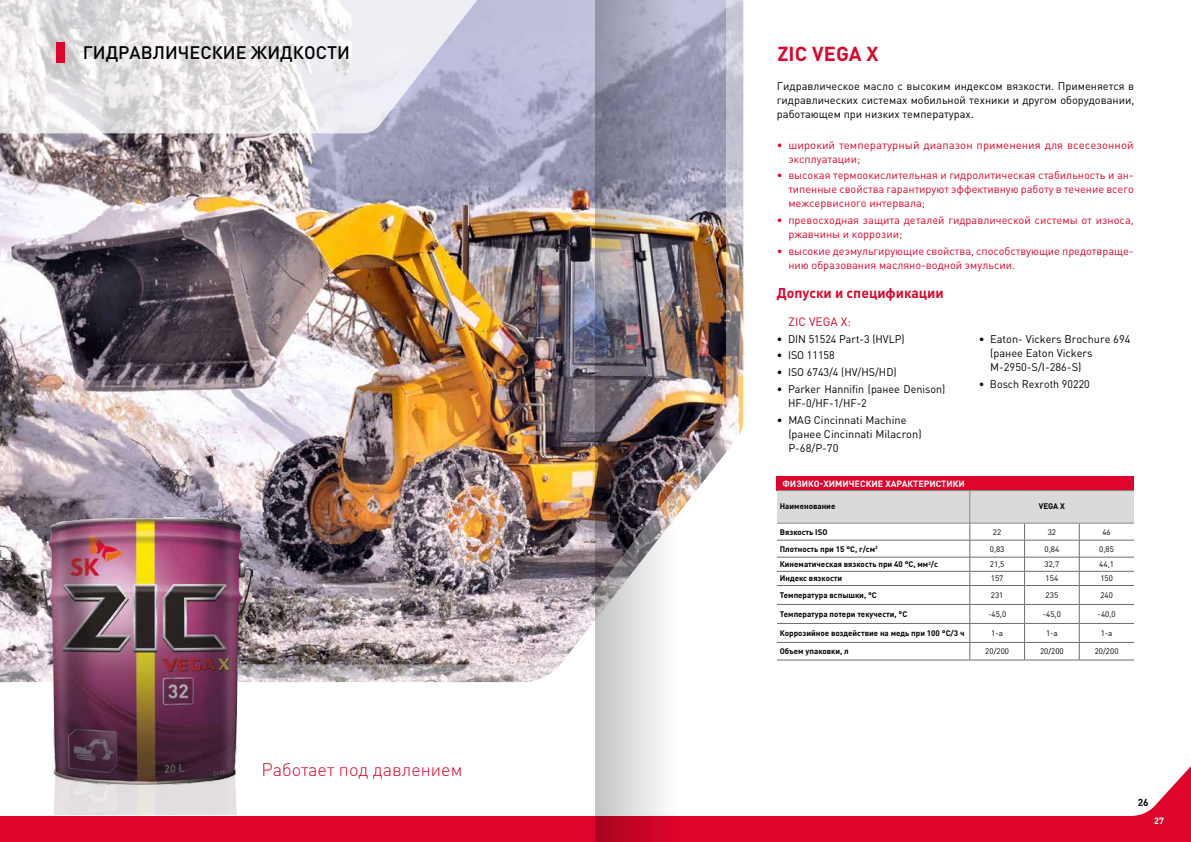
<style>
.page{position:relative;width:1191px;height:842px;background:#fff}
.page>*{position:absolute;margin:0;border:0;box-sizing:border-box;transform-origin:0 0}
.t1{font:700 20px "DIN Pro";letter-spacing:.01em;color:#dd052b}
.t2{font:500 18px "DIN Pro";color:#000}
.t3{font:300 18px "DIN Pro";color:#dd052b}
.t4{font:700 14px "DIN Pro";color:#dd052b}
.t5{font:12px "DIN Pro";color:#dd052b}
.t6{font:11px/14px "DIN Pro";color:#dd052b}
.t7{font:11px/14px "DIN Pro";color:#000}
.t8{font:700 10px "DIN Pro";color:#000}
.t9{font:700 9px "DIN Pro";color:#fff}
.t10{font:700 8px "DIN Pro";color:#000}
.t11{font:8px "DIN Pro";color:#000}
</style>
<div class="page">
<img style="left:0;top:0;width:744px;height:683px">
<svg style="left:0;top:766px;width:1191px;height:76px"></svg>
<svg style="left:0;top:0;width:520px;height:133px"></svg>
<div style="left:57px;top:42px;width:8px;height:20px;background:#dd052b"></div>
<div style="left:777px;top:476px;width:357px;height:15px;background:#dd052b"></div>
<svg style="left:777px;top:491px;width:357px;height:169px"></svg>
<hr style="left:777px;top:660px;width:192px;height:1px;background:#706f6f">
<hr style="left:969px;top:660px;width:55px;height:1px;background:#706f6f">
<hr style="left:1024px;top:660px;width:55px;height:1px;background:#706f6f">
<hr style="left:1079px;top:660px;width:55px;height:1px;background:#706f6f">
<hr style="left:777px;top:490px;width:192px;height:1px;background:#878787">
<hr style="left:969px;top:490px;width:55px;height:1px;background:#878787">
<hr style="left:969px;top:491px;width:1px;height:32px;background:#878787">
<hr style="left:1024px;top:490px;width:55px;height:1px;background:#878787">
<hr style="left:1079px;top:490px;width:55px;height:1px;background:#878787">
<hr style="left:777px;top:523px;width:192px;height:1px;background:#878787">
<hr style="left:969px;top:523px;width:55px;height:1px;background:#878787">
<hr style="left:1024px;top:523px;width:55px;height:1px;background:#878787">
<hr style="left:1079px;top:523px;width:55px;height:1px;background:#878787">
<img style="left:595px;top:0;width:80px;height:842px">
<img style="left:41px;top:784px;width:211px;height:30px">
<img style="left:41px;top:516px;width:211px;height:268px">
<h2 class="t2" style="left:83px;top:40px;width:269px">ГИДРАВЛИЧЕСКИЕ ЖИДКОСТИ</h2>
<h2 class="t3" style="left:261px;top:758px;width:202px">Работает под давлением</h2>
<h1 class="t1" style="left:777px;top:40px;width:103px">ZIC VEGA X</h1>
<p class="t7" style="left:777px;top:79px;width:359px;text-align:justify">Гидравлическое масло с высоким индексом вязкости. Применяется в гидравлических системах мобильной техники и другом оборудовании, работающем при низких температурах.</p>
<p class="t6" style="left:788px;top:137px;width:347px;text-indent:-11px">• широкий температурный диапазон применения для всесезонной эксплуатации;</p>
<p class="t6" style="left:788px;top:168px;width:347px;text-align:justify;text-indent:-11px">• высокая термоокислительная и гидролитическая стабильность и ан&shy;типенные свойства гарантируют эффективную работу в течение всего межсервисного интервала;</p>
<p class="t6" style="left:788px;top:213px;width:347px;text-indent:-11px">• превосходная защита деталей гидравлической системы от износа, ржавчины и коррозии;</p>
<p class="t6" style="left:788px;top:244px;width:347px;text-indent:-11px">• высокие деэмульгирующие свойства, способствующие предотвраще&shy;нию образования масляно-водной эмульсии.</p>
<p class="t4" style="left:777px;top:284px;width:168px">Допуски и спецификации</p>
<p class="t5" style="left:788px;top:313px;width:64px">ZIC VEGA X:</p>
<p class="t7" style="left:777px;top:331px;width:129px">• DIN 51524 Part-3 (HVLP)</p>
<p class="t7" style="left:777px;top:348px;width:59px">• ISO 11158</p>
<p class="t7" style="left:777px;top:365px;width:121px">• ISO 6743/4 (HV/HS/HD)</p>
<p class="t7" style="left:788px;top:382px;width:159px;text-indent:-11px">• Parker Hannifin (ранее Denison)<br>HF-0/HF-1/HF-2</p>
<p class="t7" style="left:788px;top:412px;width:135px;text-indent:-11px">• MAG Cincinnati Machine (ранее Cincinnati Milacron)<br>P-68/P-70</p>
<p class="t7" style="left:990px;top:332px;width:142px;text-indent:-11px">• Eaton- Vickers Brochure 694 (ранее Eaton Vickers<br>M-2950-S/I-286-S)</p>
<p class="t7" style="left:979px;top:376px;width:112px">• Bosch Rexroth 90220</p>
<p class="t9" style="left:782px;top:478px;width:184px">ФИЗИКО-ХИМИЧЕСКИЕ ХАРАКТЕРИСТИКИ</p>
<p class="t10" style="left:780px;top:501px;width:57px">Наименование</p>
<p class="t10" style="left:1038px;top:501px;width:28px">VEGA X</p>
<p class="t10" style="left:780px;top:526px;width:49px">Вязкость ISO</p>
<p class="t11" style="left:993px;top:526px;width:10px">22</p>
<p class="t11" style="left:1047px;top:526px;width:10px">32</p>
<p class="t11" style="left:1102px;top:526px;width:10px">46</p>
<p class="t10" style="left:780px;top:543px;width:99px">Плотность при 15 °С, г/см<sup>3</sup></p>
<p class="t11" style="left:989px;top:543px;width:16px">0,83</p>
<p class="t11" style="left:1044px;top:543px;width:16px">0,84</p>
<p class="t11" style="left:1099px;top:543px;width:16px">0,85</p>
<p class="t10" style="left:780px;top:559px;width:160px">Кинематическая вязкость при 40 °С, мм<sup>2</sup>/с</p>
<p class="t11" style="left:989px;top:559px;width:16px">21,5</p>
<p class="t11" style="left:1044px;top:559px;width:16px">32,7</p>
<p class="t11" style="left:1099px;top:559px;width:16px">44,1</p>
<p class="t10" style="left:780px;top:573px;width:64px">Индекс вязкости</p>
<p class="t11" style="left:991px;top:573px;width:14px">157</p>
<p class="t11" style="left:1045px;top:573px;width:14px">154</p>
<p class="t11" style="left:1100px;top:573px;width:14px">150</p>
<p class="t10" style="left:780px;top:590px;width:99px">Температура вспышки, °С</p>
<p class="t11" style="left:991px;top:590px;width:14px">231</p>
<p class="t11" style="left:1045px;top:590px;width:14px">235</p>
<p class="t11" style="left:1100px;top:590px;width:14px">240</p>
<p class="t10" style="left:780px;top:609px;width:129px">Температура потери текучести, °С</p>
<p class="t11" style="left:988px;top:609px;width:20px">-45,0</p>
<p class="t11" style="left:1042px;top:609px;width:20px">-45,0</p>
<p class="t11" style="left:1097px;top:609px;width:20px">-40,0</p>
<p class="t10" style="left:780px;top:628px;width:186px">Коррозийное воздействие на медь при 100 °С/3 ч</p>
<p class="t11" style="left:991px;top:628px;width:13px">1-а</p>
<p class="t11" style="left:1046px;top:628px;width:13px">1-а</p>
<p class="t11" style="left:1100px;top:628px;width:13px">1-а</p>
<p class="t10" style="left:780px;top:646px;width:71px">Объем упаковки, л</p>
<p class="t11" style="left:985px;top:646px;width:25px">20/200</p>
<p class="t11" style="left:1040px;top:646px;width:25px">20/200</p>
<p class="t11" style="left:1094px;top:646px;width:25px">20/200</p>
<p class="t8" style="left:1137px;top:795px;width:12px">26</p>
<p class="t9" style="left:1154px;top:815px;width:11px">27</p>
</div>
